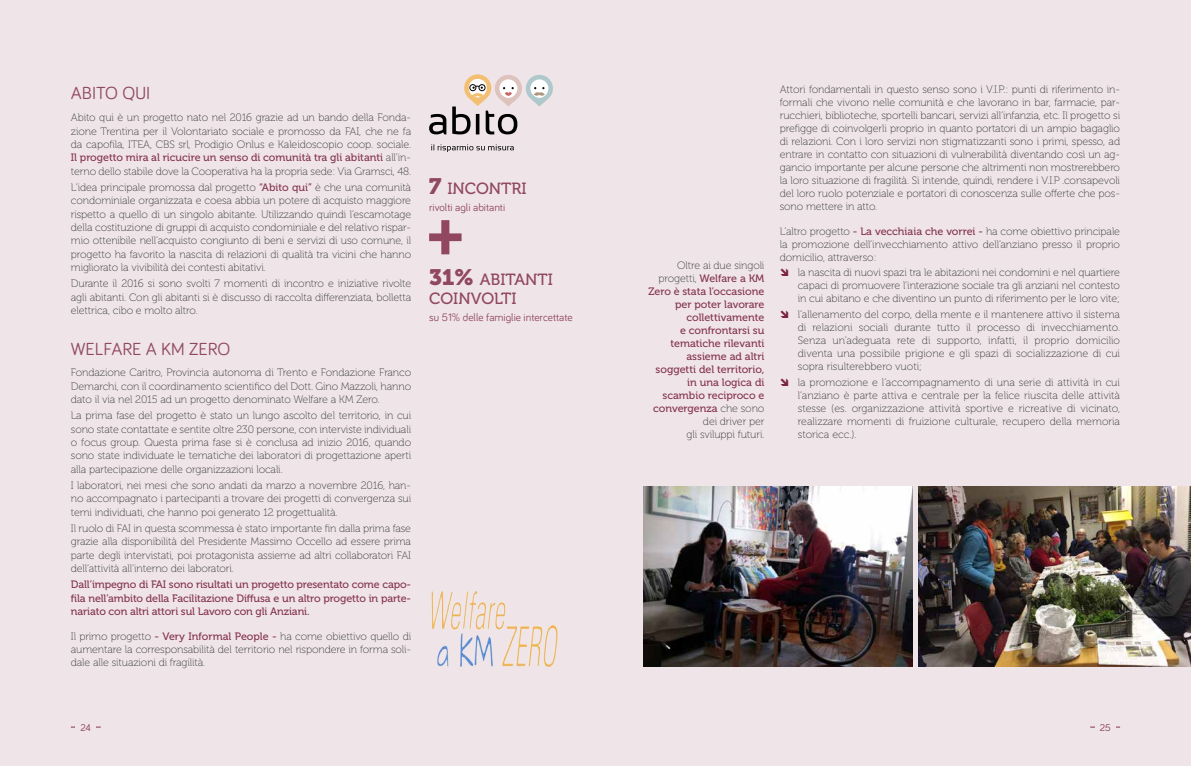
<style>
.page{position:relative;width:1191px;height:766px;background:#fff}
.page>*{position:absolute;margin:0;border:0;box-sizing:border-box;transform-origin:0 0}
.t1{font:18px "Bariol";color:#90475f}
.t2{font:16.2px/19.8px "Museo 500";color:#90475f}
.t3{font:11.1px "Bariol";color:#90475f}
.t4{font:10.7px/13px "Museo 100";letter-spacing:-.01em;color:#3c3c3b;text-align:justify}
.t5{font:10.7px/13px "Museo 500";color:#853450;text-align:right}
.t6{font:10px "Bariol";color:#853450}
.s1{font-family:"Museo 100";color:#3c3c3b}
.s2{font-family:"Museo 500";color:#853450}
.s3{font-family:"Museo 900";font-size:22.2px}
</style>
<div class="page">
<div style="left:0;top:0;width:1191px;height:765px;background:#efe5e8"></div>
<svg style="left:429px;top:220px;width:32px;height:34px"></svg>
<img style="left:431px;top:591px;width:127px;height:75px">
<img style="left:643px;top:486px;width:270px;height:180px">
<img style="left:918px;top:486px;width:273px;height:180px">
<hr style="left:71px;top:726px;width:30px;height:1px;background:#853450">
<div style="left:76px;top:722px;width:20px;height:8px;background:#efe5e8"></div>
<hr style="left:1090px;top:726px;width:30px;height:1px;background:#853450">
<div style="left:1095px;top:722px;width:20px;height:8px;background:#efe5e8"></div>
<svg style="left:431px;top:144px;width:83px;height:8px"></svg>
<svg style="left:429px;top:74px;width:124px;height:60px"></svg>
<h1 class="t1" style="left:71px;top:81px;width:81px">ABITO QUI</h1>
<p class="t4" style="left:71px;top:111px;width:342px;line-height:13.4px">Abito qui è un progetto nato nel 2016 grazie ad un bando della Fonda&shy;zione Trentina per il Volontariato sociale e promosso da FAI, che ne fa da capofila, ITEA, CBS srl, Prodigio Onlus e Kaleidoscopio coop. sociale.</p>
<p class="t5" style="left:71px;top:151px;width:342px">Il progetto mira al ricucire un senso di comunità tra gli abitanti <span class="s1">all’in-</span></p>
<p class="t4" style="left:71px;top:163px;width:342px;line-height:16.2px">terno dello stabile dove la Cooperativa ha la propria sede: Via Gramsci, 48.<br>L’idea principale promossa dal progetto <span class="s2">“Abito qui”</span> è che una comunità</p>
<p class="t4" style="left:71px;top:194px;width:342px;line-height:13.4px">condominiale organizzata e coesa abbia un potere di acquisto maggiore rispetto a quello di un singolo abitante. Utilizzando quindi l’escamotage della costituzione di gruppi di acquisto condominiale e del relativo rispar&shy;mio ottenibile nell’acquisto congiunto di beni e servizi di uso comune, il progetto ha favorito la nascita di relazioni di qualità tra vicini che hanno migliorato la vivibilità dei contesti abitativi.</p>
<p class="t4" style="left:71px;top:277px;width:342px;line-height:13.4px">Durante il 2016 si sono svolti 7 momenti di incontro e iniziative rivolte agli abitanti. Con gli abitanti si è discusso di raccolta differenziata, bolletta elettrica, cibo e molto altro.</p>
<h1 class="t1" style="left:71px;top:336px;width:161px">WELFARE A KM ZERO</h1>
<p class="t4" style="left:71px;top:366px;width:342px;line-height:13.4px">Fondazione Caritro, Provincia autonoma di Trento e Fondazione Franco Demarchi, con il coordinamento scientifico del Dott. Gino Mazzoli, hanno dato il via nel 2015 ad un progetto denominato Welfare a KM Zero.</p>
<p class="t4" style="left:71px;top:409px;width:342px;line-height:13.4px">La prima fase del progetto è stato un lungo ascolto del territorio, in cui sono state contattate e sentite oltre 230 persone, con interviste individuali o focus group. Questa prima fase si è conclusa ad inizio 2016, quando sono state individuate le tematiche dei laboratori di progettazione aperti alla partecipazione delle organizzazioni locali.</p>
<p class="t4" style="left:71px;top:479px;width:342px;line-height:13.3px">I laboratori, nei mesi che sono andati da marzo a novembre 2016, han&shy;no accompagnato i partecipanti a trovare dei progetti di convergenza sui temi individuati, che hanno poi generato 12 progettualità.</p>
<p class="t4" style="left:71px;top:521px;width:342px;line-height:13.4px">Il ruolo di FAI in questa scommessa è stato importante fin dalla prima fase grazie alla disponibilità del Presidente Massimo Occello ad essere prima parte degli intervistati, poi protagonista assieme ad altri collaboratori FAI dell’attività all’interno dei laboratori.</p>
<p class="t5" style="left:71px;top:578px;width:342px;line-height:13.3px;text-align:justify">Dall’impegno di FAI sono risultati un progetto presentato come capo&shy;fila nell’ambito della Facilitazione Diffusa e un altro progetto in parte&shy;nariato con altri attori sul Lavoro con gli Anziani.</p>
<p class="t4" style="left:71px;top:629px;width:342px;line-height:13.4px">Il primo progetto <span class="s2">- Very Informal People -</span> ha come obiettivo quello di aumentare la corresponsabilità del territorio nel rispondere in forma soli&shy;dale alle situazioni di fragilità .</p>
<h2 class="t2" style="left:429px;top:179px;width:99px"><span class="s3">7</span> INCONTRI</h2>
<p class="t3" style="left:429px;top:199px;width:78px">rivolti agli abitanti</p>
<h2 class="t2" style="left:429px;top:269px;width:125px"><span class="s3">31%</span> ABITANTI<br>COINVOLTI</h2>
<p class="t3" style="left:429px;top:309px;width:145px">su 51% delle famiglie intercettate</p>
<p class="t4" style="left:677px;top:259px;width:89px">Oltre ai due singoli</p>
<p class="t5" style="left:648px;top:272px;width:117px"><span class="s1">progetti,</span> Welfare a KM<br>Zero è stata l’occasione per poter lavorare collettivamente<br>e confrontarsi su tematiche rilevanti assieme ad altri soggetti del territorio, in una logica di scambio reciproco e convergenza <span class="s1">che sono</span></p>
<p class="t4" style="left:686px;top:415px;width:79px;text-align:right">dei driver per<br>gli sviluppi futuri.</p>
<p class="t4" style="left:780px;top:83px;width:342px">Attori fondamentali in questo senso sono i V.I.P.: punti di riferimento in&shy;formali che vivono nelle comunità e che lavorano in bar, farmacie, par&shy;rucchieri, biblioteche, sportelli bancari, servizi all’infanzia, etc. Il progetto si prefigge di coinvolgerli proprio in quanto portatori di un ampio bagaglio di relazioni. Con i loro servizi non stigmatizzanti sono i primi, spesso, ad entrare in contatto con situazioni di vulnerabilità diventando così un ag&shy;gancio importante per alcune persone che altrimenti non mostrerebbero la loro situazione di fragilità. Si intende, quindi, rendere i V.I.P .consapevoli del loro ruolo potenziale e portatori di conoscenza sulle offerte che pos&shy;sono mettere in atto.</p>
<p class="t4" style="left:780px;top:224px;width:342px">L’altro progetto <span class="s2">- La vecchiaia che vorrei -</span> ha come obiettivo principale la promozione dell’invecchiamento attivo dell’anziano presso il proprio domicilio, attraverso:</p>
<p class="t4" style="left:798px;top:266px;width:324px">la nascita di nuovi spazi tra le abitazioni nei condomini e nel quartiere capaci di promuovere l’interazione sociale tra gli anziani nel contesto in cui abitano e che diventino un punto di riferimento per le loro vite;</p>
<p class="t4" style="left:798px;top:308px;width:324px">l’allenamento del corpo, della mente e il mantenere attivo il sistema di relazioni sociali durante tutto il processo di invecchiamento.<br>Senza un’adeguata rete di supporto, infatti, il proprio domicilio diventa una possibile prigione e gli spazi di socializzazione di cui sopra risulterebbero vuoti;</p>
<p class="t4" style="left:798px;top:376px;width:324px;text-align:left">la promozione e l’accompagnamento di una serie di attività in cui l’anziano è parte attiva e centrale per la felice riuscita delle attività stesse (es. organizzazione attività sportive e ricreative di vicinato, realizzare momenti di fruizione culturale, recupero della memoria storica ecc.).</p>
<p class="t6" style="left:81px;top:720px;width:12px">24</p>
<p class="t6" style="left:1099px;top:720px;width:12px">25</p>
</div>
